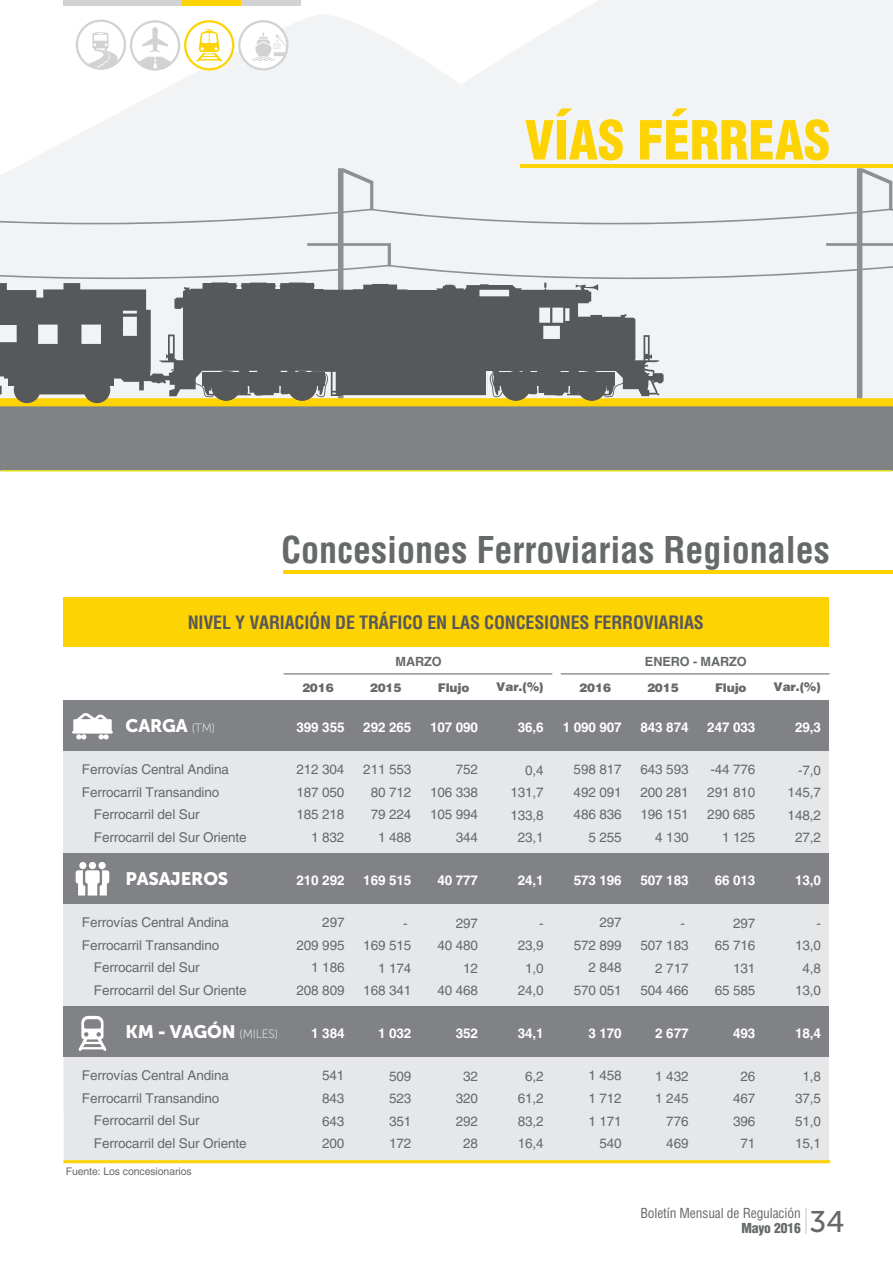
<style>
.page{position:relative;width:893px;height:1263px;background:#fff}
.page>*{position:absolute;margin:0;border:0;box-sizing:border-box;transform-origin:0 0}
.t1{font:900 condensed 52.5px "Helvetica LT Std";color:#fed304}
.t2{font:700 condensed 36px "Helvetica LT Std";color:#66696a}
.t3{font:700 condensed 18px "Helvetica LT Std";letter-spacing:-.01em;color:#57585a}
.t4{font:18px "Museo Sans 900";letter-spacing:-.01em;color:#fff}
.t5{font:13.5px/22.5px "Helvetica LT Std";letter-spacing:-.01em;color:#66696a;text-align:right}
.t6{font:700 13.5px "Helvetica LT Std";letter-spacing:-.01em;color:#fff}
.t7{font:condensed 13.5px/15px "Helvetica LT Std";letter-spacing:-.01em;color:#66696a}
.t8{font:700 12.75px "Helvetica LT Std";letter-spacing:-.01em;color:#66696a}
.t9{font:900 12px "Helvetica LT Std";letter-spacing:-.01em;color:#66696a}
.t10{font:10.5px "Helvetica LT Std";letter-spacing:-.01em;color:#66696a}
.s1{font-family:"Museo Sans 100";font-size:12px}
.s2{font-weight:900}
.s3{font-family:"Museo Sans 500";font-stretch:normal;font-size:29.85px}
</style>
<div class="page">
<svg style="left:16px;top:0;width:877px;height:168px;fill:#f2f3f4"></svg>
<div style="left:0;top:403px;width:893px;height:68px;background:#808285"></div>
<div style="left:0;top:398px;width:893px;height:8px;background:#fed304"></div>
<svg style="left:0;top:168px;width:893px;height:235px"></svg>
<svg style="left:156px;top:282px;width:508px;height:119px;fill:#57585a"></svg>
<div style="left:501px;top:371px;width:30px;height:30px;background:#57585a;border-radius:50%"></div>
<div style="left:577px;top:371px;width:30px;height:30px;background:#57585a;border-radius:50%"></div>
<div style="left:287px;top:371px;width:30px;height:30px;background:#57585a;border-radius:50%"></div>
<div style="left:211px;top:371px;width:30px;height:30px;background:#57585a;border-radius:50%"></div>
<div style="left:203px;top:372px;width:122px;height:14px;background:#57585a"></div>
<div style="left:8px;top:372px;width:106px;height:14px;background:#57585a"></div>
<div style="left:494px;top:372px;width:121px;height:14px;background:#57585a"></div>
<hr style="left:283px;top:570px;width:610px;height:3px;background:#fed304">
<div style="left:63px;top:751px;width:766px;height:102px;background:#e6e7e9"></div>
<div style="left:64px;top:598px;width:765px;height:49px;background:#fed304"></div>
<div style="left:63px;top:700px;width:765px;height:51px;background:#808285"></div>
<hr style="left:284px;top:673px;width:268px;height:2px;background:#939598">
<svg style="left:72px;top:713px;width:41px;height:26px"></svg>
<div style="left:63px;top:904px;width:766px;height:102px;background:#e6e7e9"></div>
<div style="left:63px;top:853px;width:765px;height:51px;background:#808285"></div>
<svg style="left:76px;top:862px;width:10px;height:33px"></svg>
<svg style="left:98px;top:862px;width:11px;height:33px"></svg>
<div style="left:89px;top:862px;width:7px;height:7px;background:#fff;border-radius:50%"></div>
<div style="left:85px;top:870px;width:15px;height:13px;background:#fff;border-radius:2px"></div>
<div style="left:63px;top:1057px;width:766px;height:105px;background:#e6e7e9"></div>
<div style="left:63px;top:1006px;width:765px;height:51px;background:#808285"></div>
<hr style="left:561px;top:673px;width:268px;height:2px;background:#939598">
<svg style="left:78px;top:1016px;width:28px;height:35px"></svg>
<hr style="left:520px;top:165px;width:373px;height:3px;background:#fed304">
<hr style="left:1px;top:470px;width:891px;height:1px;background:#e2e318">
<hr style="left:805px;top:1208px;width:2px;height:26px;background:#e1e2e4">
<svg style="left:76px;top:20px;width:213px;height:51px"></svg>
<div style="left:64px;top:0;width:59px;height:6px;background:#d1d2d4"></div>
<div style="left:123px;top:0;width:59px;height:6px;background:#d1d2d4"></div>
<div style="left:182px;top:0;width:59px;height:6px;background:#fed304"></div>
<div style="left:241px;top:0;width:60px;height:6px;background:#d1d2d4"></div>
<hr style="left:63px;top:1160px;width:767px;height:3px;background:#fed304">
<h1 class="t1" style="left:525px;top:107px;width:307px">VÍAS FÉRREAS</h1>
<h2 class="t2" style="left:281px;top:527px;width:550px">Concesiones Ferroviarias Regionales</h2>
<h3 class="t3" style="left:188px;top:612px;width:518px">NIVEL Y VARIACIÓN DE TRÁFICO EN LAS CONCESIONES FERROVIARIAS</h3>
<p class="t8" style="left:395px;top:653px;width:48px">MARZO</p>
<p class="t8" style="left:645px;top:653px;width:103px">ENERO - MARZO</p>
<p class="t9" style="left:302px;top:680px;width:33px">2016</p>
<p class="t9" style="left:370px;top:680px;width:33px">2015</p>
<p class="t9" style="left:496px;top:678px;width:49px">Var.(%)</p>
<p class="t9" style="left:438px;top:680px;width:33px">Flujo</p>
<p class="t9" style="left:579px;top:680px;width:33px">2016</p>
<p class="t9" style="left:647px;top:680px;width:33px">2015</p>
<p class="t9" style="left:715px;top:680px;width:33px">Flujo</p>
<p class="t9" style="left:773px;top:678px;width:49px">Var.(%)</p>
<h3 class="t4" style="left:126px;top:715px;width:91px">CARGA <span class="s1">(TM)</span></h3>
<p class="t6" style="left:296px;top:719px;width:50px">399 355</p>
<p class="t6" style="left:363px;top:719px;width:50px">292 265</p>
<p class="t6" style="left:430px;top:719px;width:50px">107 090</p>
<p class="t6" style="left:518px;top:719px;width:27px">36,6</p>
<p class="t6" style="left:563px;top:719px;width:61px">1 090 907</p>
<p class="t6" style="left:640px;top:719px;width:50px">843 874</p>
<p class="t6" style="left:707px;top:719px;width:50px">247 033</p>
<p class="t6" style="left:795px;top:719px;width:27px">29,3</p>
<p class="t5" style="left:82px;top:758px;width:149px">Ferrovías Central Andina</p>
<p class="t5" style="left:82px;top:781px;width:139px">Ferrocarril Transandino</p>
<p class="t5" style="left:94px;top:803px;width:107px">Ferrocarril del Sur</p>
<p class="t5" style="left:94px;top:826px;width:154px">Ferrocarril del Sur Oriente</p>
<p class="t5" style="left:296px;top:758px;width:50px">212 304<br>187 050<br>185 218<br>1 832</p>
<p class="t5" style="left:363px;top:758px;width:50px">211 553<br>80 712<br>79 224<br>1 488</p>
<p class="t5" style="left:430px;top:758px;width:50px">752<br>106 338<br>105 994<br>344</p>
<p class="t5" style="left:510px;top:758px;width:35px">0,4<br>131,7<br>133,8<br>23,1</p>
<p class="t5" style="left:574px;top:758px;width:50px">598 817<br>492 091<br>486 836<br>5 255</p>
<p class="t5" style="left:640px;top:758px;width:50px">643 593<br>200 281<br>196 151<br>4 130</p>
<p class="t5" style="left:707px;top:758px;width:50px">-44 776<br>291 810<br>290 685<br>1 125</p>
<p class="t5" style="left:788px;top:758px;width:35px">-7,0<br>145,7<br>148,2<br>27,2</p>
<h3 class="t4" style="left:126px;top:869px;width:104px">PASAJEROS</h3>
<p class="t6" style="left:296px;top:872px;width:50px">210 292</p>
<p class="t6" style="left:363px;top:872px;width:50px">169 515</p>
<p class="t6" style="left:437px;top:872px;width:42px">40 777</p>
<p class="t6" style="left:518px;top:872px;width:27px">24,1</p>
<p class="t6" style="left:574px;top:872px;width:50px">573 196</p>
<p class="t6" style="left:640px;top:872px;width:50px">507 183</p>
<p class="t6" style="left:715px;top:872px;width:42px">66 013</p>
<p class="t6" style="left:795px;top:872px;width:27px">13,0</p>
<p class="t5" style="left:82px;top:911px;width:149px">Ferrovías Central Andina</p>
<p class="t5" style="left:82px;top:934px;width:139px">Ferrocarril Transandino</p>
<p class="t5" style="left:94px;top:956px;width:107px">Ferrocarril del Sur</p>
<p class="t5" style="left:94px;top:979px;width:154px">Ferrocarril del Sur Oriente</p>
<p class="t5" style="left:296px;top:911px;width:50px">297<br>209 995<br>1 186<br>208 809</p>
<p class="t5" style="left:363px;top:911px;width:50px">-<br>169 515<br>1 174<br>168 341</p>
<p class="t5" style="left:437px;top:911px;width:42px">297<br>40 480<br>12<br>40 468</p>
<p class="t5" style="left:518px;top:911px;width:27px">-<br>23,9<br>1,0<br>24,0</p>
<p class="t5" style="left:574px;top:911px;width:50px">297<br>572 899<br>2 848<br>570 051</p>
<p class="t5" style="left:640px;top:911px;width:50px">-<br>507 183<br>2 717<br>504 466</p>
<p class="t5" style="left:715px;top:911px;width:42px">297<br>65 716<br>131<br>65 585</p>
<p class="t5" style="left:795px;top:911px;width:27px">-<br>13,0<br>4,8<br>13,0</p>
<h3 class="t4" style="left:126px;top:1021px;width:154px">KM - VAGÓN <span class="s1">(MILES)</span></h3>
<p class="t6" style="left:311px;top:1025px;width:35px">1 384</p>
<p class="t6" style="left:378px;top:1025px;width:35px">1 032</p>
<p class="t6" style="left:456px;top:1025px;width:24px">352</p>
<p class="t6" style="left:518px;top:1025px;width:27px">34,1</p>
<p class="t6" style="left:588px;top:1025px;width:35px">3 170</p>
<p class="t6" style="left:655px;top:1025px;width:35px">2 677</p>
<p class="t6" style="left:733px;top:1025px;width:24px">493</p>
<p class="t6" style="left:795px;top:1025px;width:27px">18,4</p>
<p class="t5" style="left:82px;top:1064px;width:149px">Ferrovías Central Andina</p>
<p class="t5" style="left:82px;top:1087px;width:139px">Ferrocarril Transandino</p>
<p class="t5" style="left:94px;top:1109px;width:107px">Ferrocarril del Sur</p>
<p class="t5" style="left:94px;top:1132px;width:154px">Ferrocarril del Sur Oriente</p>
<p class="t5" style="left:322px;top:1064px;width:24px;text-align:justify">541<br>843<br>643<br>200</p>
<p class="t5" style="left:389px;top:1064px;width:24px;text-align:justify">509<br>523<br>351<br>172</p>
<p class="t5" style="left:456px;top:1064px;width:24px;text-align:center">32<br>320<br>292<br>28</p>
<p class="t5" style="left:518px;top:1064px;width:27px;text-align:center">6,2<br>61,2<br>83,2<br>16,4</p>
<p class="t5" style="left:588px;top:1064px;width:35px">1 458<br>1 712<br>1 171<br>540</p>
<p class="t5" style="left:655px;top:1064px;width:35px">1 432<br>1 245<br>776<br>469</p>
<p class="t5" style="left:733px;top:1064px;width:24px;text-align:center">26<br>467<br>396<br>71</p>
<p class="t5" style="left:795px;top:1064px;width:27px;text-align:center">1,8<br>37,5<br>51,0<br>15,1</p>
<p class="t10" style="left:66px;top:1165px;width:127px">Fuente: Los concesionarios</p>
<p class="t7" style="left:741px;top:1206px;width:105px;text-indent:-101px">Boletín Mensual de Regulación<br><span class="s2">Mayo 2016</span> <span class="s3">34</span></p>
</div>
